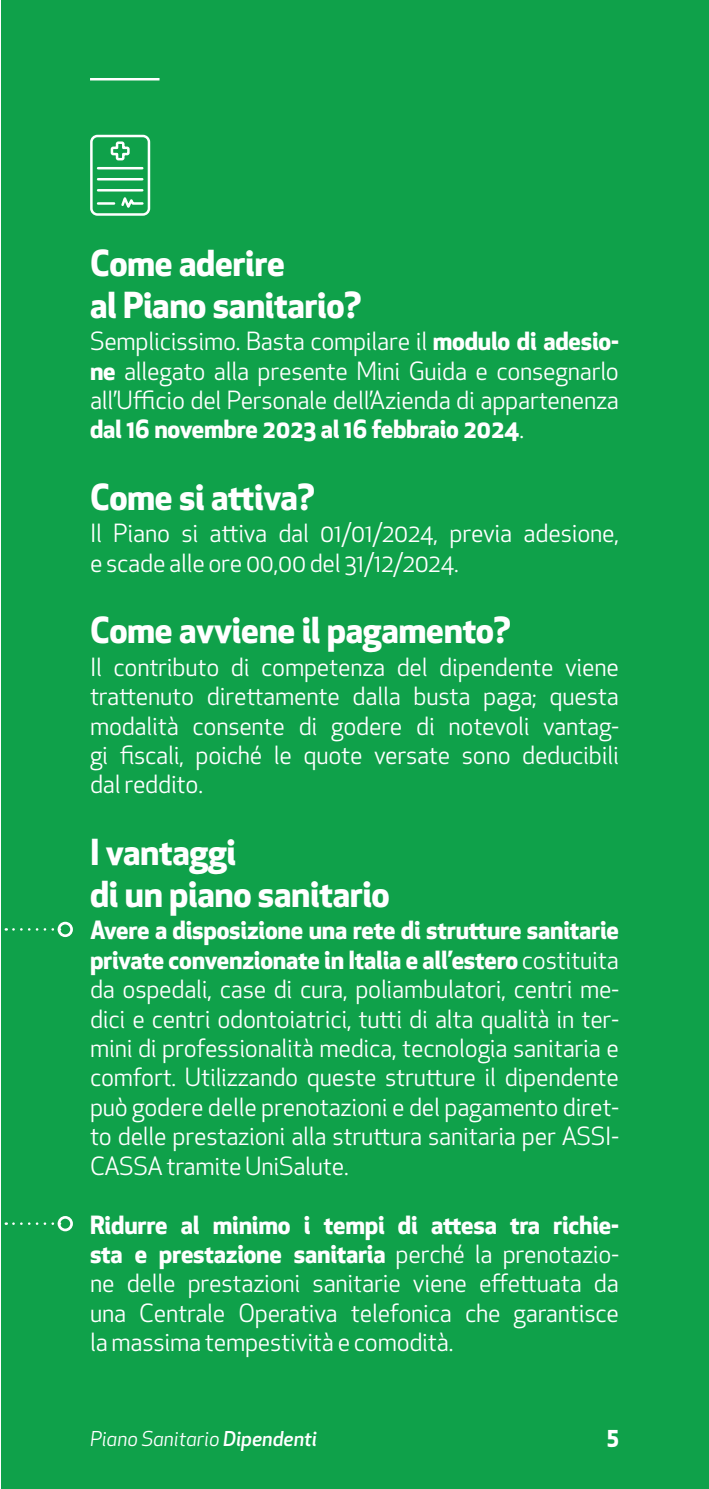
<style>
.page{position:relative;width:709px;height:1489px;background:#fff}
.page>*{position:absolute;margin:0;border:0;box-sizing:border-box;transform-origin:0 0}
.t1{font:700 35px/42px "Apex New";letter-spacing:-.01em;color:#fff}
.t2{font:24.5px/29.5px "Apex New";letter-spacing:-.01em;color:#fff;text-align:justify}
.t3{font:700 22.5px "Apex New";color:#fff}
.t4{font:italic 20px "Apex New";color:#fff}
.s1{font-weight:700}
.s2{font-weight:500}
</style>
<div class="page">
<div style="left:1px;top:0;width:708px;height:1488px;background:#0fa14a"></div>
<hr style="left:90px;top:78px;width:69px;height:2px;background:#fff">
<div style="left:90px;top:135px;width:60px;height:81px;border:2px solid #fff;border-radius:6px"></div>
<hr style="left:98px;top:167px;width:44px;height:2px;background:#fff">
<hr style="left:98px;top:178px;width:44px;height:2px;background:#fff">
<hr style="left:98px;top:189px;width:44px;height:2px;background:#fff">
<hr style="left:98px;top:202px;width:16px;height:3px;background:#fff">
<svg style="left:121px;top:197px;width:23px;height:11px"></svg>
<svg style="left:110px;top:141px;width:20px;height:20px"></svg>
<svg style="left:13px;top:928px;width:45px;height:2px"></svg>
<div style="left:58px;top:921px;width:15px;height:16px;border:3px solid #fff;border-radius:50%"></div>
<svg style="left:13px;top:1222px;width:45px;height:2px"></svg>
<div style="left:58px;top:1215px;width:15px;height:16px;border:3px solid #fff;border-radius:50%"></div>
<p class="t1" style="left:90px;top:240px;width:196px">Come aderire</p>
<p class="t1" style="left:90px;top:282px;width:272px">al Piano sanitario?</p>
<p class="t2" style="left:90px;top:326px;width:530px">Semplicissimo. Basta compilare il <span class="s1">modulo di adesio&shy;ne</span> allegato alla presente Mini Guida e consegnarlo all’Ufficio del Personale dell’Azienda di appartenenza <span class="s1">dal 16 novembre 2023 al 16 febbraio 2024</span>.</p>
<p class="t1" style="left:90px;top:474px;width:226px">Come si attiva?</p>
<p class="t2" style="left:90px;top:518px;width:530px">Il Piano si attiva dal 01/01/2024, previa adesione, e scade alle ore 00,00 del 31/12/2024.</p>
<p class="t1" style="left:90px;top:607px;width:422px">Come avviene il pagamento?</p>
<p class="t2" style="left:90px;top:652px;width:530px">Il contributo di competenza del dipendente viene trattenuto direttamente dalla busta paga; questa modalità consente di godere di notevoli vantag&shy;gi fiscali, poiché le quote versate sono deducibili dal reddito.</p>
<p class="t1" style="left:90px;top:829px;width:301px">I vantaggi<br>di un piano sanitario</p>
<p class="t2" style="left:90px;top:915px;width:530px"><span class="s1">Avere a disposizione una rete di strutture sanitarie private convenzionate in Italia e all’estero</span> costituita da ospedali, case di cura, poliambulatori, centri me&shy;dici e centri odontoiatrici, tutti di alta qualità in ter&shy;mini di professionalità medica, tecnologia sanitaria e comfort. Utilizzando queste strutture il dipendente può godere delle prenotazioni e del pagamento diret&shy;to delle prestazioni alla struttura sanitaria per ASSI-CASSA tramite UniSalute.</p>
<p class="t2" style="left:90px;top:1209px;width:530px"><span class="s1">Ridurre al minimo i tempi di attesa tra richie&shy;sta e prestazione sanitaria</span> perché la prenotazio&shy;ne delle prestazioni sanitarie viene effettuata da una Centrale Operativa telefonica che garantisce la massima tempestività e comodità.</p>
<p class="t4" style="left:90px;top:1425px;width:228px">Piano Sanitario <span class="s2">Dipendenti</span></p>
<p class="t3" style="left:607px;top:1419px;width:14px">5</p>
</div>
